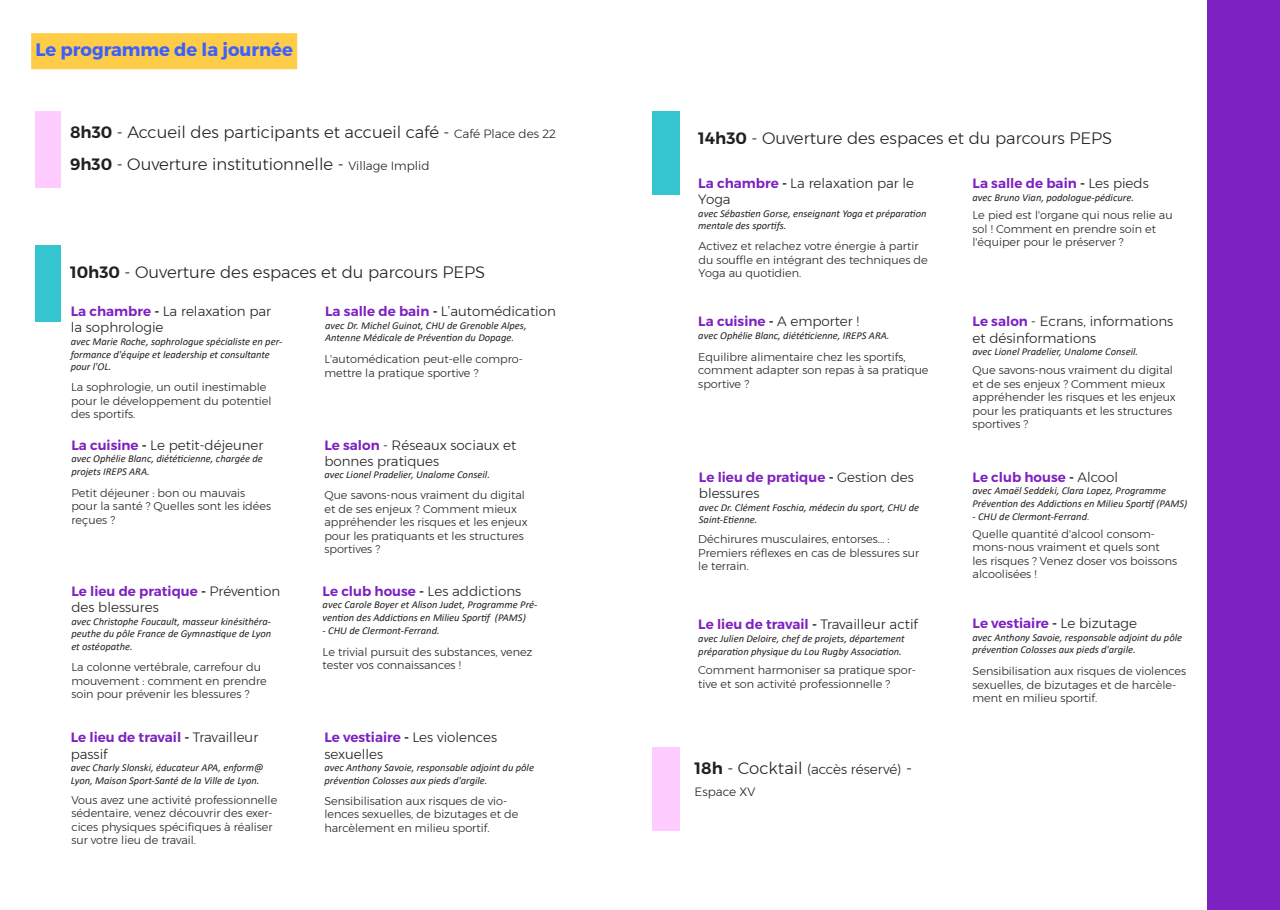
<style>
.page{position:relative;width:1280px;height:910px;background:#fff}
.page>*{position:absolute;margin:0;border:0;box-sizing:border-box;transform-origin:0 0}
.t1{font:700 18px "Montserrat";color:#3c60ff}
.t2{font:300 16.5px "Montserrat";color:#231f20}
.t3{font:300 13.5px/16.2px "Montserrat";color:#231f20}
.t4{font:600 13.5px "Montserrat";color:#7d21c0}
.t5{font:300 12px "Montserrat";color:#231f20}
.t6{font:300 11.25px/13.5px "Montserrat";color:#231f20}
.t7{font:italic 10.5px/12.6px "Calibri";color:#231f20}
.s1{font-weight:600}
.s2{font-size:12px}
.s3{font-weight:600;color:#7d21c0}
.s4{font-weight:600;font-size:16.5px}
.s5{font-size:16.5px}
.s6{color:#231f20}
.s7{font-weight:300;color:#231f20}
.s8{font-family:"Montserrat";font-weight:300;font-style:normal}
</style>
<div class="page">
<div style="left:1208px;top:0;width:72px;height:910px;background:#7d21c0"></div>
<div style="left:35px;top:111px;width:26px;height:76px;background:#feccff"></div>
<div style="left:35px;top:245px;width:26px;height:77px;background:#35c5d0"></div>
<div style="left:652px;top:747px;width:28px;height:84px;background:#feccff"></div>
<div style="left:652px;top:111px;width:28px;height:83px;background:#35c5d0"></div>
<div style="left:31px;top:33px;width:266px;height:36px;background:#ffcc47"></div>
<p class="t1" style="left:35px;top:39px;width:259px">Le programme de la journée</p>
<p class="t2" style="left:70px;top:120px;width:487px"><span class="s1">8h30</span> - Accueil des participants et accueil café - <span class="s2">Café Place des 22</span></p>
<p class="t2" style="left:70px;top:152px;width:361px"><span class="s1">9h30</span> - Ouverture institutionnelle - <span class="s2">Village Implid</span></p>
<p class="t2" style="left:70px;top:259px;width:417px"><span class="s1">10h30</span> - Ouverture des espaces et du parcours PEPS</p>
<p class="t3" style="left:71px;top:303px;width:202px"><span class="s3">La chambre</span> <span class="s1">-</span> La relaxation par la sophrologie</p>
<p class="t7" style="left:71px;top:335px;width:213px">avec Marie Roche, sophrologue spécialiste en per&shy;formance d'équipe et leadership et consultante pour l'OL.</p>
<p class="t6" style="left:71px;top:380px;width:202px">La sophrologie, un outil inestimable pour le développement du potentiel des sportifs.</p>
<p class="t3" style="left:71px;top:436px;width:194px"><span class="s3">La cuisine</span> <span class="s1">-</span> Le petit-déjeuner</p>
<p class="t7" style="left:71px;top:452px;width:193px">avec Ophélie Blanc, diététicienne, chargée de projets IREPS ARA.</p>
<p class="t6" style="left:71px;top:486px;width:201px">Petit déjeuner : bon ou mauvais pour la santé ? Quelles sont les idées reçues ?</p>
<p class="t3" style="left:71px;top:583px;width:210px"><span class="s3">Le lieu de pratique</span> <span class="s1">-</span> Prévention des blessures</p>
<p class="t7" style="left:71px;top:614px;width:201px;text-align:justify">avec Christophe Foucault, masseur kinésithéra&shy;peuthe du pôle France de Gymnastique de Lyon et ostéopathe.</p>
<p class="t6" style="left:71px;top:660px;width:197px">La colonne vertébrale, carrefour du mouvement : comment en prendre soin pour prévenir les blessures ?</p>
<p class="t3" style="left:71px;top:729px;width:189px"><span class="s3">Le lieu de travail</span> <span class="s1">-</span> Travailleur passif</p>
<p class="t7" style="left:71px;top:761px;width:194px">avec Charly Slonski, éducateur APA, enform@<br>Lyon, Maison Sport-Santé de la Ville de Lyon.</p>
<p class="t6" style="left:71px;top:793px;width:207px">Vous avez une activité professionnelle sédentaire, venez découvrir des exer&shy;cices physiques spécifiques à réaliser sur votre lieu de travail.</p>
<p class="t3" style="left:325px;top:303px;width:232px"><span class="s3">La salle de bain</span> <span class="s1">-</span> L’automédication</p>
<p class="t7" style="left:325px;top:318px;width:203px">avec Dr. Michel Guinot, CHU de Grenoble Alpes,<br>Antenne Médicale de Prévention du Dopage.</p>
<p class="t6" style="left:324px;top:352px;width:200px">L'automédication peut-elle compro&shy;mettre la pratique sportive ?</p>
<p class="t3" style="left:324px;top:436px;width:194px"><span class="s3">Le salon</span> - Réseaux sociaux et bonnes pratiques</p>
<p class="t7" style="left:324px;top:468px;width:167px">avec Lionel Pradelier, Unalome Conseil.</p>
<p class="t6" style="left:324px;top:488px;width:205px">Que savons-nous vraiment du digital et de ses enjeux ? Comment mieux appréhender les risques et les enjeux pour les pratiquants et les structures sportives ?</p>
<p class="t3" style="left:323px;top:583px;width:200px"><span class="s3">Le club house</span> <span class="s1">-</span> Les addictions</p>
<p class="t7" style="left:323px;top:598px;width:216px">avec Carole Boyer et Alison Judet, Programme Pré&shy;vention des Addictions en Milieu Sportif (PAMS)</p>
<p class="t7" style="left:323px;top:623px;width:119px">- CHU de Clermont-Ferrand.</p>
<p class="t6" style="left:323px;top:645px;width:211px">Le trivial pursuit des substances, venez tester vos connaissances !</p>
<p class="t3" style="left:324px;top:729px;width:174px"><span class="s3">Le vestiaire</span> <span class="s1">-</span> Les violences sexuelles</p>
<p class="t7" style="left:324px;top:761px;width:211px">avec Anthony Savoie, responsable adjoint du pôle prévention Colosses aux pieds d'argile.</p>
<p class="t6" style="left:324px;top:794px;width:196px">Sensibilisation aux risques de vio&shy;lences sexuelles, de bizutages et de harcèlement en milieu sportif.</p>
<p class="t2" style="left:698px;top:126px;width:415px"><span class="s1">14h30</span> - Ouverture des espaces et du parcours PEPS</p>
<p class="t3" style="left:698px;top:175px;width:217px"><span class="s3">La chambre</span> <span class="s1">-</span> La relaxation par le<br>Yoga</p>
<p class="t7" style="left:698px;top:207px;width:230px">avec Sébastien Gorse, enseignant Yoga et préparation mentale des sportifs.</p>
<p class="t6" style="left:699px;top:239px;width:231px">Activez et relachez votre énergie à partir du souffle en intégrant des techniques de<br>Yoga au quotidien.</p>
<p class="t3" style="left:698px;top:313px;width:162px"><span class="s3">La cuisine</span> <span class="s1">-</span> A emporter !</p>
<p class="t7" style="left:698px;top:329px;width:193px">avec Ophélie Blanc, diététicienne, IREPS ARA.</p>
<p class="t6" style="left:698px;top:350px;width:232px">Equilibre alimentaire chez les sportifs, comment adapter son repas à sa pratique sportive ?</p>
<p class="t3" style="left:699px;top:469px;width:217px"><span class="s3">Le lieu de pratique</span> <span class="s1">-</span> Gestion des blessures</p>
<p class="t7" style="left:699px;top:500px;width:222px">avec Dr. Clément Foschia, médecin du sport, CHU de<br>Saint-Etienne.</p>
<p class="t6" style="left:698px;top:532px;width:222px">Déchirures musculaires, entorses... :<br>Premiers réflexes en cas de blessures sur le terrain.</p>
<p class="t3" style="left:698px;top:616px;width:221px"><span class="s3">Le lieu de travail</span> <span class="s1">-</span> Travailleur actif</p>
<p class="t7" style="left:698px;top:632px;width:208px">avec Julien Deloire, chef de projets, département préparation physique du Lou Rugby Association.</p>
<p class="t6" style="left:698px;top:663px;width:219px">Comment harmoniser sa pratique spor&shy;tive et son activité professionnelle ?</p>
<p class="t3" style="left:694px;top:761px;width:219px"><span class="s4">18h</span> <span class="s5">- Cocktail</span> (accès réservé) <span class="s5">-</span></p>
<p class="t5" style="left:694px;top:783px;width:62px">Espace XV</p>
<p class="t4" style="left:972px;top:175px;width:178px">La salle de bain <span class="s6">-</span> <span class="s7">Les pieds</span></p>
<p class="t7" style="left:972px;top:190px;width:163px">avec Bruno Vian, podologue-pédicure.</p>
<p class="t6" style="left:972px;top:208px;width:202px">Le pied est l'organe qui nous relie au sol ! Comment en prendre soin et l'équiper pour le préserver ?</p>
<p class="t3" style="left:972px;top:313px;width:202px"><span class="s3">Le salon</span> - Ecrans, informations et désinformations</p>
<p class="t7" style="left:972px;top:345px;width:167px">avec Lionel Pradelier, Unalome Conseil.</p>
<p class="t6" style="left:972px;top:363px;width:205px">Que savons-nous vraiment du digital et de ses enjeux ? Comment mieux appréhender les risques et les enjeux pour les pratiquants et les structures sportives ?</p>
<p class="t4" style="left:972px;top:469px;width:147px">Le club house <span class="s6">-</span> <span class="s7">Alcool</span></p>
<p class="t7" style="left:972px;top:484px;width:216px">avec Amaël Seddeki, Clara Lopez, Programme<br>Prévention des Addictions en Milieu Sportif (PAMS)</p>
<p class="t7" style="left:972px;top:509px;width:118px">- CHU de Clermont-Ferrand<span class="s8">.</span></p>
<p class="t6" style="left:972px;top:527px;width:206px">Quelle quantité d'alcool consom&shy;mons-nous vraiment et quels sont les risques ? Venez doser vos boissons alcoolisées !</p>
<p class="t4" style="left:972px;top:615px;width:166px">Le vestiaire <span class="s6">-</span> <span class="s7">Le bizutage</span></p>
<p class="t7" style="left:972px;top:631px;width:211px">avec Anthony Savoie, responsable adjoint du pôle prévention Colosses aux pieds d'argile.</p>
<p class="t6" style="left:972px;top:664px;width:215px">Sensibilisation aux risques de violences sexuelles, de bizutages et de harcèle&shy;ment en milieu sportif.</p>
</div>
